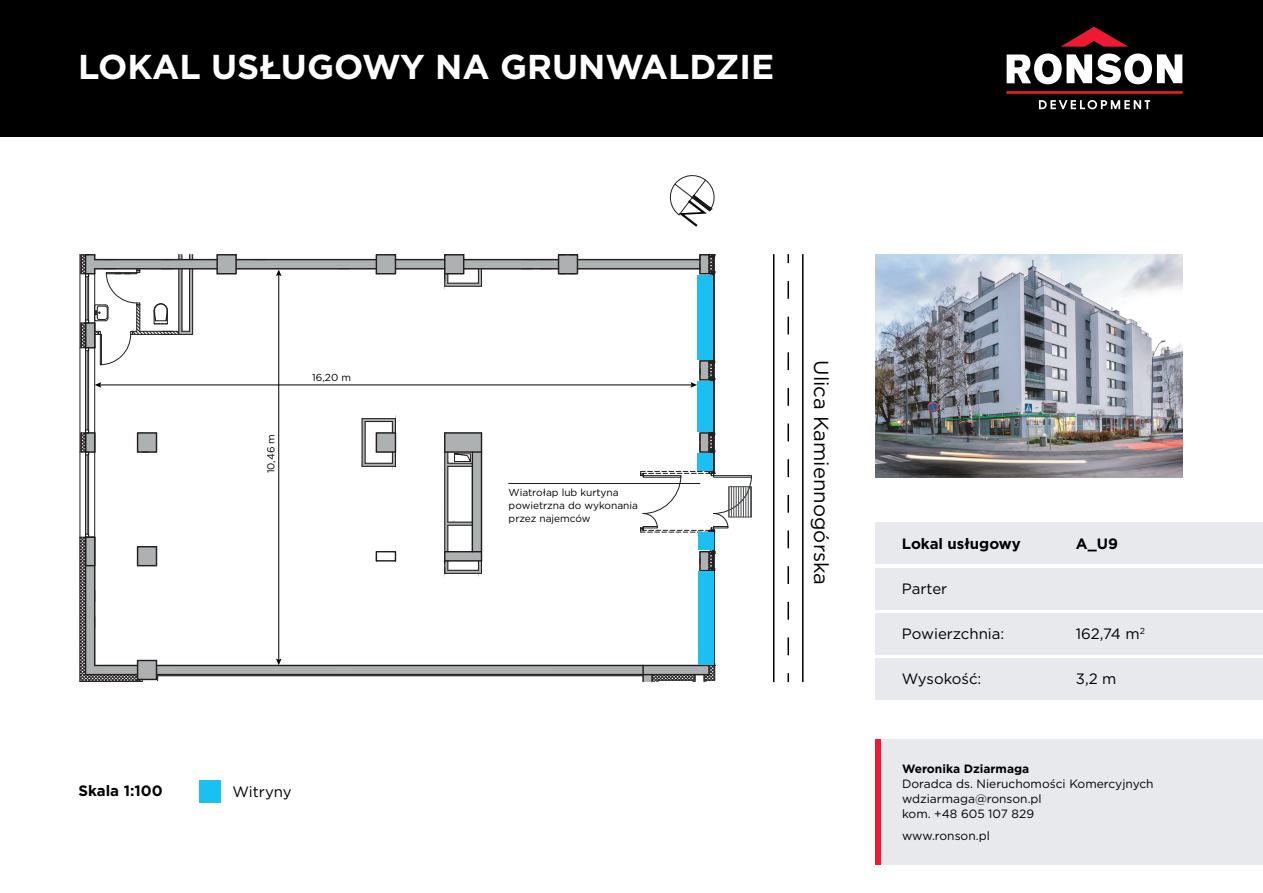
<style>
.page{position:relative;width:1263px;height:893px;background:#fff}
.page>*{position:absolute;margin:0;border:0;box-sizing:border-box;transform-origin:0 0}
.t1{font:700 34.5px "Gotham";color:#fff}
.t2{font:20.25px "Gotham";color:#000}
.t3{font:15px "Gotham";color:#000}
.t4{font:700 15px "Gotham";color:#000}
.t5{font:12px/15px "Gotham";color:#000}
.t6{font:700 12px "Gotham";color:#000}
.t7{font:10.2px/13px "Gotham";color:#000}
</style>
<div class="page">
<div style="left:0;top:0;width:1263px;height:136px;background:#000"></div>
<svg style="left:920px;top:26px;width:343px;height:111px"></svg>
<svg style="left:1006px;top:27px;width:177px;height:82px"></svg>
<div style="left:877px;top:739px;width:386px;height:125px;background:#e8e9ed"></div>
<div style="left:875px;top:568px;width:388px;height:41px;background:#e8e9ed"></div>
<div style="left:875px;top:523px;width:388px;height:41px;background:#e8e9ed"></div>
<div style="left:875px;top:613px;width:388px;height:41px;background:#e8e9ed"></div>
<div style="left:875px;top:658px;width:388px;height:41px;background:#e8e9ed"></div>
<div style="left:875px;top:739px;width:5px;height:125px;background:#ed1a31"></div>
<div style="left:199px;top:781px;width:21px;height:22px;background:#1ac0f1"></div>
<hr style="left:278px;top:274px;width:1px;height:387px;background:#000">
<hr style="left:79px;top:537px;width:1px;height:144px;background:#231f20">
<hr style="left:80px;top:348px;width:1px;height:104px;background:#231f20">
<hr style="left:85px;top:348px;width:1px;height:85px;background:#231f20">
<hr style="left:88px;top:348px;width:1px;height:85px;background:#231f20">
<hr style="left:87px;top:351px;width:1px;height:79px;background:#231f20">
<hr style="left:94px;top:347px;width:1px;height:85px;background:#231f20">
<hr style="left:714px;top:380px;width:1px;height:53px;background:#231f20">
<hr style="left:713px;top:380px;width:1px;height:53px;background:#231f20">
<svg style="left:80px;top:253px;width:635px;height:135px"></svg>
<svg style="left:80px;top:418px;width:672px;height:264px"></svg>
<hr style="left:509px;top:483px;width:191px;height:1px;background:#231f20">
<img style="left:875px;top:254px;width:307px;height:223px">
<hr style="left:802px;top:254px;width:1px;height:428px;background:#000">
<svg style="left:787px;top:673px;width:2px;height:9px"></svg>
<svg style="left:787px;top:281px;width:2px;height:374px"></svg>
<svg style="left:787px;top:254px;width:2px;height:9px"></svg>
<hr style="left:773px;top:254px;width:1px;height:428px;background:#000">
<div style="left:697px;top:275px;width:16px;height:85px;background:#1ac0f1"></div>
<div style="left:697px;top:381px;width:16px;height:51px;background:#1ac0f1"></div>
<div style="left:697px;top:453px;width:16px;height:18px;background:#1ac0f1"></div>
<div style="left:698px;top:532px;width:16px;height:18px;background:#1ac0f1"></div>
<div style="left:698px;top:572px;width:16px;height:93px;background:#1ac0f1"></div>
<svg style="left:669px;top:175px;width:46px;height:41px"></svg>
<h1 class="t1" style="left:78px;top:44px;width:697px">LOKAL USŁUGOWY NA GRUNWALDZIE</h1>
<p class="t7" style="left:264px;top:473px;width:41px;rotate:-90deg">10,46 m</p>
<p class="t7" style="left:312px;top:370px;width:40px">16,20 m</p>
<p class="t4" style="left:79px;top:781px;width:86px">Skala 1:100</p>
<p class="t3" style="left:233px;top:782px;width:61px">Witryny</p>
<p class="t7" style="left:509px;top:485px;width:131px">Wiatrołap lub kurtyna powietrzna do wykonania przez najemców</p>
<h2 class="t2" style="left:834px;top:360px;width:226px;rotate:90deg">Ulica Kamiennogórska</h2>
<p class="t4" style="left:902px;top:534px;width:120px">Lokal usługowy</p>
<p class="t3" style="left:902px;top:579px;width:47px">Parter</p>
<p class="t3" style="left:902px;top:624px;width:104px">Powierzchnia:</p>
<p class="t3" style="left:902px;top:669px;width:81px">Wysokość:</p>
<p class="t4" style="left:1076px;top:534px;width:44px">A_U9</p>
<p class="t3" style="left:1076px;top:624px;width:71px">162,74 m<sup>2</sup></p>
<p class="t3" style="left:1076px;top:669px;width:42px">3,2 m</p>
<p class="t6" style="left:902px;top:760px;width:129px">Weronika Dziarmaga</p>
<p class="t5" style="left:902px;top:776px;width:253px">Doradca ds. Nieruchomości Komercyjnych wdziarmaga@ronson.pl<br>kom. +48 605 107 829</p>
<p class="t5" style="left:902px;top:828px;width:89px">www.ronson.pl</p>
</div>
